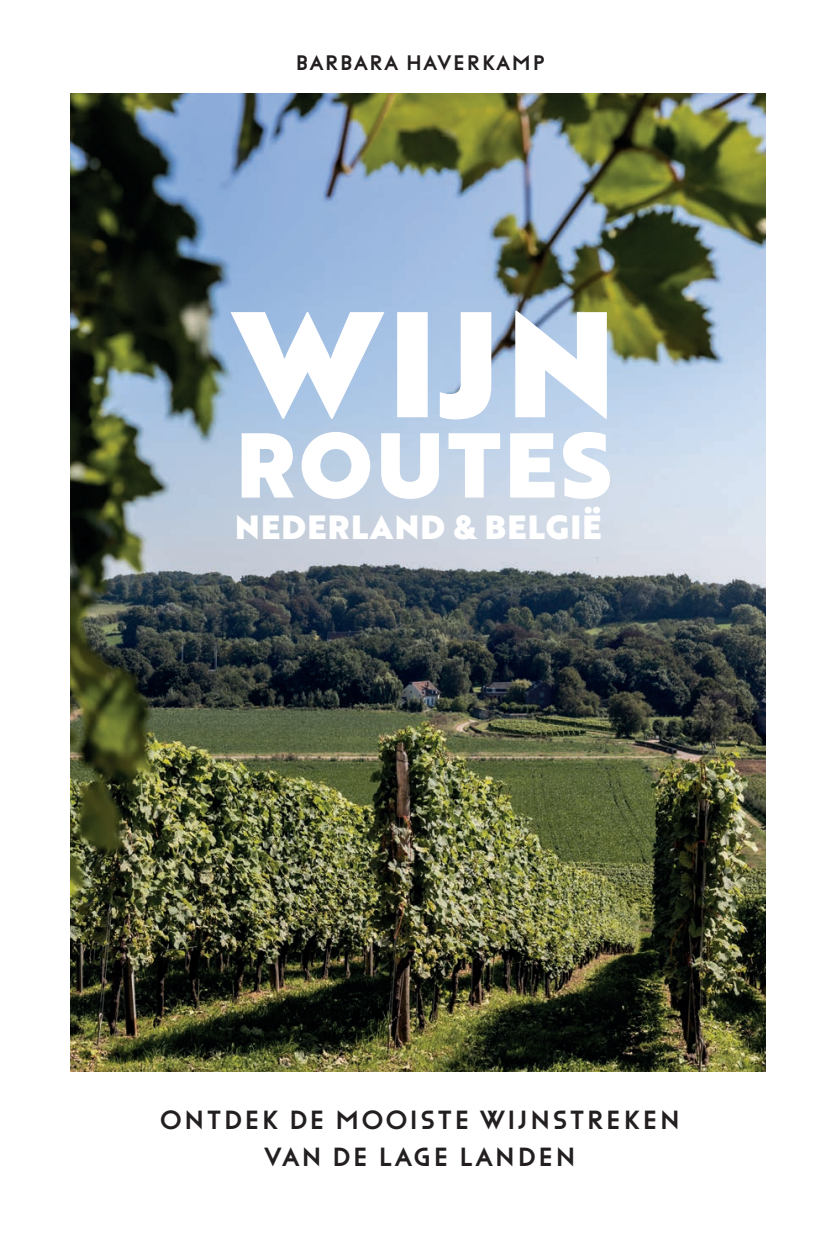
<style>
.page{position:relative;width:836px;height:1241px;background:#fff}
.page>*{position:absolute;margin:0;border:0;box-sizing:border-box;transform-origin:0 0}
.t1{font:32.73px "Brother 1816 Black";letter-spacing:.04em;color:#fff}
.t2{font:26.25px/36.8px "Funkis Medelfet";letter-spacing:.01em;color:#231f20;text-align:center}
.t3{font:21px "Funkis Medelfet";color:#231f20}
</style>
<div class="page">
<img style="left:71px;top:93px;width:694px;height:978px">
<svg style="left:241px;top:432px;width:369px;height:67px"></svg>
<svg style="left:230px;top:310px;width:376px;height:109px"></svg>
<p class="t3" style="left:295px;top:51px;width:252px">BARBARA HAVERKAMP</p>
<p class="t1" style="left:235px;top:502px;width:368px">NEDERLAND &amp; BELGIË</p>
<p class="t2" style="left:159px;top:1101px;width:523px">ONTDEK DE MOOISTE WIJNSTREKEN<br>VAN DE LAGE LANDEN</p>
</div>
